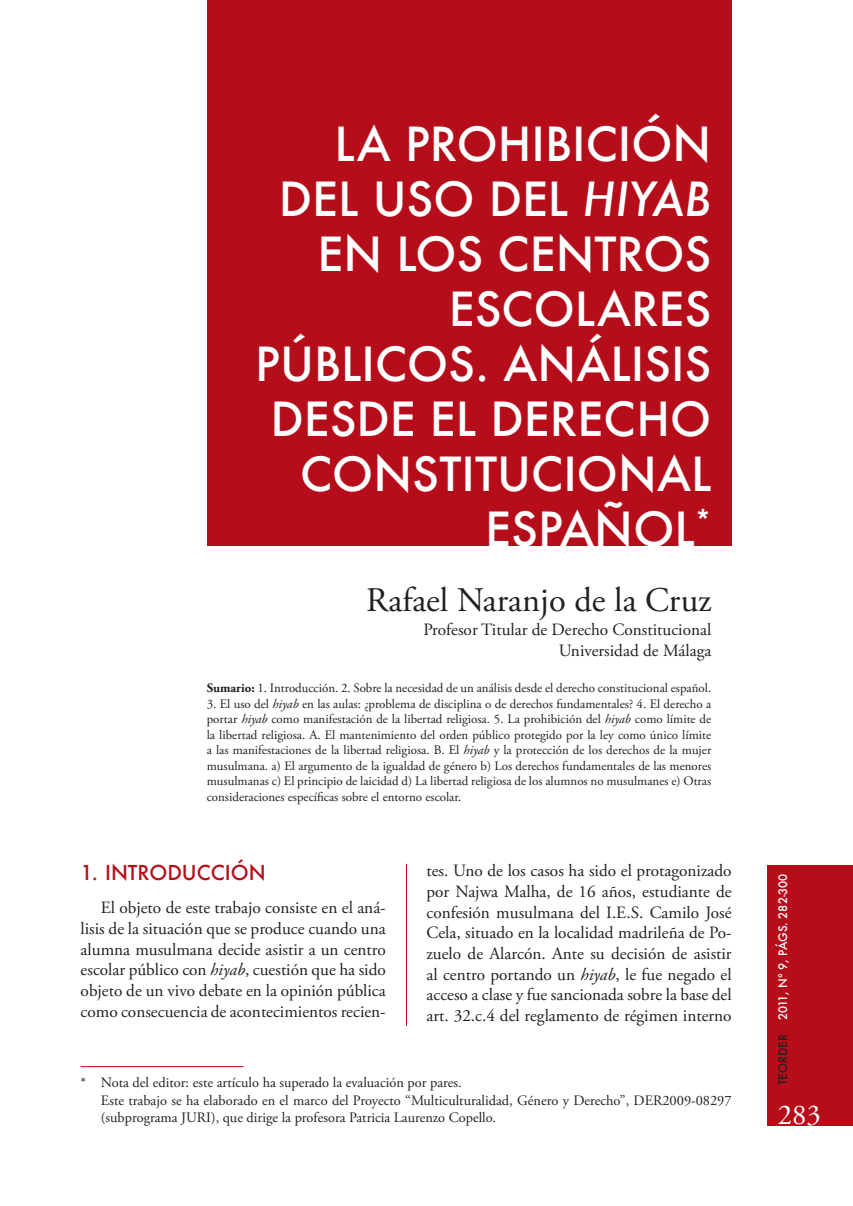
<style>
.page{position:relative;width:853px;height:1206px;background:#fff}
.page>*{position:absolute;margin:0;border:0;box-sizing:border-box;transform-origin:0 0}
.t1{font:500 45.85px/55.1px "Futura";color:#fff;text-align:right}
.t2{font:34.48px "Adobe Garamond Pro";color:#231f20}
.t3{font:28.7px "Adobe Garamond Pro";color:#fff}
.t4{font:500 20.12px "Futura";color:#b50e1a}
.t5{font:17.15px/20.7px "Adobe Garamond Pro";color:#231f20;text-align:justify}
.t6{font:14.35px/17.2px "Adobe Garamond Pro";color:#231f20}
.t7{font:12.95px/15.6px "Adobe Garamond Pro";color:#231f20;text-align:justify}
.t8{font:500 11.55px "Futura";color:#fff}
.s1{font-style:italic}
.s2{font-weight:700}
.s3{color:#231f20}
</style>
<div class="page">
<hr style="left:406px;top:864px;width:1px;height:162px;background:#b50e1a">
<div style="left:767px;top:865px;width:86px;height:261px;background:#b50e1a"></div>
<div style="left:207px;top:0;width:524px;height:546px;background:#b50e1a"></div>
<hr style="left:81px;top:1066px;width:162px;height:1px;background:#b50e1a">
<h1 class="t1" style="left:255px;top:115px;width:457px">LA PROHIBICIÓN<br>DEL USO DEL <span class="s1">HIYAB<br></span>EN LOS CENTROS<br>ESCOLARES<br>PÚBLICOS. ANÁLISIS<br>DESDE EL DERECHO<br>CONSTITUCIONAL<br>ESPAÑOL<sup>*</sup></h1>
<h2 class="t2" style="left:366px;top:585px;width:347px">Rafael Naranjo de la Cruz</h2>
<h3 class="t5" style="left:423px;top:621px;width:290px;text-align:right">Profesor Titular de Derecho Constitucional<br>Universidad de Málaga</h3>
<p class="t7" style="left:207px;top:681px;width:506px"><span class="s2">Sumario:</span> 1. Introducción. 2. Sobre la necesidad de un análisis desde el derecho constitucional español.</p>
<p class="t7" style="left:207px;top:697px;width:506px">3. El uso del <span class="s1">hiyab</span> en las aulas: ¿problema de disciplina o de derechos fundamentales? 4. El derecho a portar <span class="s1">hiyab</span> como manifestación de la libertad religiosa. 5. La prohibición del <span class="s1">hiyab</span> como límite de la libertad religiosa. A. El mantenimiento del orden público protegido por la ley como único límite a las manifestaciones de la libertad religiosa. B. El <span class="s1">hiyab</span> y la protección de los derechos de la mujer musulmana. a) El argumento de la igualdad de género b) Los derechos fundamentales de las menores musulmanas c) El principio de laicidad d) La libertad religiosa de los alumnos no musulmanes e) Otras consideraciones específicas sobre el entorno escolar.</p>
<h3 class="t4" style="left:81px;top:859px;width:187px">1. INTRODUCCIÓN</h3>
<p class="t5" style="left:81px;top:899px;width:307px;text-indent:20px">El objeto de este trabajo consiste en el aná&shy;lisis de la situación que se produce cuando una alumna musulmana decide asistir a un centro escolar público con <span class="s1">hiyab</span>, cuestión que ha sido objeto de un vivo debate en la opinión pública como consecuencia de acontecimientos recien-</p>
<p class="t5" style="left:426px;top:862px;width:307px">tes. Uno de los casos ha sido el protagonizado por Najwa Malha, de 16 años, estudiante de confesión musulmana del I.E.S. Camilo José Cela, situado en la localidad madrileña de Po&shy;zuelo de Alarcón. Ante su decisión de asistir al centro portando un <span class="s1">hiyab</span>, le fue negado el acceso a clase y fue sancionada sobre la base del art. 32.c.4 del reglamento de régimen interno</p>
<p class="t6" style="left:101px;top:1075px;width:632px;text-indent:-20px">* Nota del editor: este artículo ha superado la evaluación por pares.<br>Este trabajo se ha elaborado en el marco del Proyecto “Multiculturalidad, Género y Derecho”, DER2009-08297 (subprograma JURI), que dirige la profesora Patricia Laurenzo Copello.</p>
<p class="t8" style="left:775px;top:1085px;width:213px;rotate:-90deg"><span class="s3">TEORDER</span> 2011, Nº 9, PÁGS. 282-300</p>
<h3 class="t3" style="left:778px;top:1103px;width:45px">283</h3>
</div>
